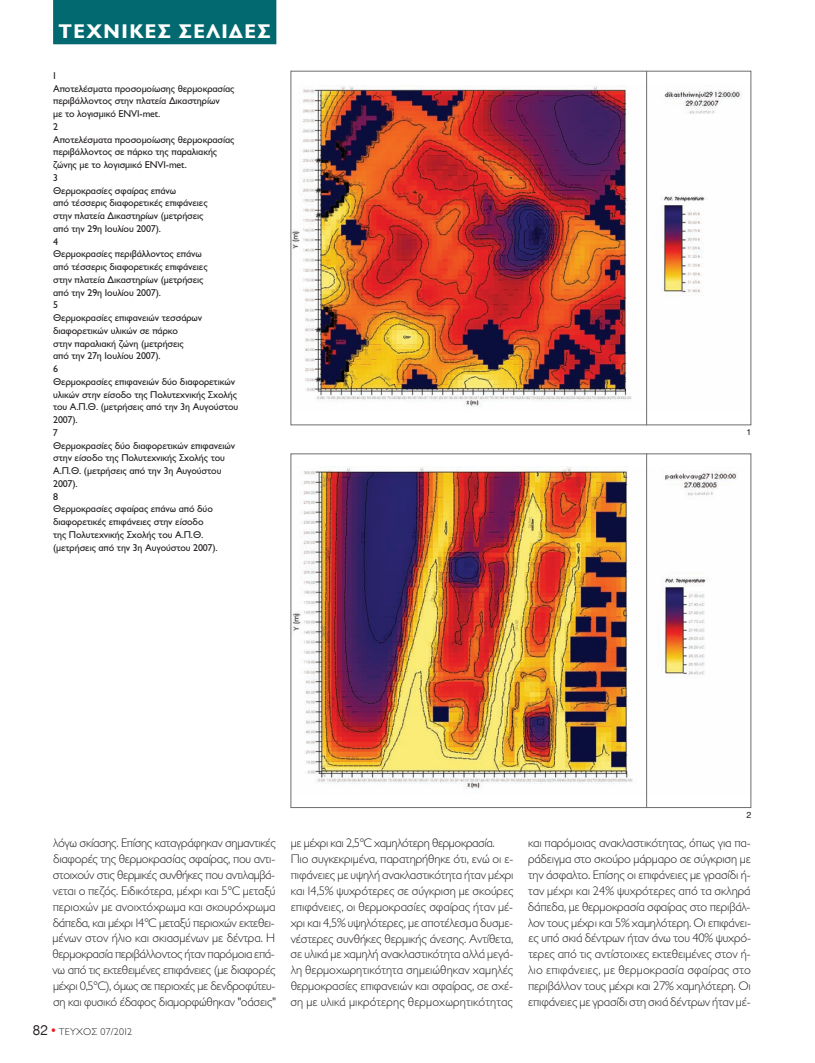
<style>
.page{position:relative;width:815px;height:1063px;background:#fff}
.page>*{position:absolute;margin:0;border:0;box-sizing:border-box;transform-origin:0 0}
.t1{font:700 20px "Gill Sans Hel";letter-spacing:.075em;color:#fff}
.t2{font:300 12.5px/15.9px "Gill Sans Hel";letter-spacing:-.01em;color:#231f20;text-align:justify}
.t3{font:10px/12.8px "Gill Sans Hel";letter-spacing:-.01em;color:#231f20}
.t4{font:300 10px "Gill Sans Hel";letter-spacing:.025em;color:#231f20}
.t5{font:8.75px "Helvetica";color:#231f20}
.s1{font-family:"Gr Helvetica";font-weight:400;font-size:13.75px}
.s2{font-family:"Gr Helvetica";font-weight:400;font-size:13.75px;color:#ee1d23}
</style>
<div class="page">
<div style="left:53px;top:0;width:223px;height:44px;background:#01696f"></div>
<img style="left:293px;top:467px;width:444px;height:328px">
<hr style="left:646px;top:454px;width:1px;height:354px;background:#6c6d70">
<img style="left:293px;top:85px;width:449px;height:326px">
<hr style="left:646px;top:71px;width:1px;height:354px;background:#6c6d70">
<h1 class="t1" style="left:59px;top:25px;width:213px">ΤΕΧΝΙΚΕΣ ΣΕΛΙΔΕΣ</h1>
<p class="t3" style="left:53px;top:70px;width:187px">1<br>Aποτελέσματα προσομοίωσης θερμοκρασίας περιβάλλοντος στην πλατεία δικαστηρίων<br>με το λογισμικό ENVI-met.<br>2<br>Aποτελέσματα προσομοίωσης θερμοκρασίας περιβάλλοντος σε πάρκο της παραλιακής ζώνης με το λογισμικό ENVI-met.<br>3<br>Θερμοκρασίες σφαίρας επάνω<br>από τέσσερις διαφορετικές επιφάνειες<br>στην πλατεία δικαστηρίων (μετρήσεις<br>από την 29η ιουλίου 2007).<br>4<br>Θερμοκρασίες περιβάλλοντος επάνω<br>από τέσσερις διαφορετικές επιφάνειες<br>στην πλατεία δικαστηρίων (μετρήσεις<br>από την 29η ιουλίου 2007).<br>5<br>Θερμοκρασίες επιφανειών τεσσάρων διαφορετικών υλικών σε πάρκο<br>στην παραλιακή ζώνη (μετρήσεις<br>από την 27η ιουλίου 2007).<br>6<br>Θερμοκρασίες επιφανειών δύο διαφορετικών υλικών στην είσοδο της πολυτεχνικής σχολής του Α.π.Θ. (μετρήσεις από την 3η Αυγούστου<br>2007).<br>7<br>Θερμοκρασίες δύο διαφορετικών επιφανειών στην είσοδο της πολυτεχνικής σχολής του<br>Α.π.Θ. (μετρήσεις από την 3η Αυγούστου<br>2007).<br>8<br>Θερμοκρασίες σφαίρας επάνω από δύο διαφορετικές επιφάνειες στην είσοδο<br>της πολυτεχνικής σχολής του Α.π.Θ. (μετρήσεις από την 3η Αυγούστου 2007).</p>
<p class="t5" style="left:746px;top:428px;width:6px">1</p>
<p class="t5" style="left:746px;top:811px;width:6px">2</p>
<p class="t2" style="left:53px;top:836px;width:225px">λόγω σκίασης. Επίσης καταγράφηκαν σημαντικές διαφορές της θερμοκρασίας σφαίρας, που αντι&shy;στοιχούν στις θερμικές συνθήκες που αντιλαμβά&shy;νεται ο πεζός. Ειδικότερα, μέχρι και 5°C μεταξύ περιοχών με ανοιχτόχρωμα και σκουρόχρωμα δάπεδα, και μέχρι 14°C μεταξύ περιοχών εκτεθει&shy;μένων στον ήλιο και σκιασμένων με δέντρα. Η θερμοκρασία περιβάλλοντος ήταν παρόμοια επά&shy;νω από τις εκτεθειμένες επιφάνειες (με διαφορές μέχρι 0,5°C), όμως σε περιοχές με δενδροφύτευ&shy;ση και φυσικό έδαφος διαμορφώθηκαν "οάσεις"</p>
<p class="t2" style="left:290px;top:836px;width:225px;text-align:left">με μέχρι και 2,5°C χαμηλότερη θερμοκρασία.<br>Πιο συγκεκριμένα, παρατηρήθηκε ότι, ενώ οι ε&shy;πιφάνειες με υψηλή ανακλαστικότητα ήταν μέχρι και 14,5% ψυχρότερες σε σύγκριση με σκούρες επιφάνειες, οι θερμοκρασίες σφαίρας ήταν μέ&shy;χρι και 4,5% υψηλότερες, με αποτέλεσμα δυσμε&shy;νέστερες συνθήκες θερμικής άνεσης. Αντίθετα, σε υλικά με χαμηλή ανακλαστικότητα αλλά μεγά&shy;λη θερμοχωρητικότητα σημειώθηκαν χαμηλές θερμοκρασίες επιφανειών και σφαίρας, σε σχέ&shy;ση με υλικά μικρότερης θερμοχωρητικότητας</p>
<p class="t2" style="left:528px;top:836px;width:224px">και παρόμοιας ανακλαστικότητας, όπως για πα&shy;ράδειγμα στο σκούρο μάρμαρο σε σύγκριση με την άσφαλτο. Επίσης οι επιφάνειες με γρασίδι ή&shy;ταν μέχρι και 24% ψυχρότερες από τα σκληρά δάπεδα, με θερμοκρασία σφαίρας στο περιβάλ&shy;λον τους μέχρι και 5% χαμηλότερη. Οι επιφάνει&shy;ες υπό σκιά δέντρων ήταν άνω του 40% ψυχρό&shy;τερες από τις αντίστοιχες εκτεθειμένες στον ή&shy;λιο επιφάνειες, με θερμοκρασία σφαίρας στο περιβάλλον τους μέχρι και 27% χαμηλότερη. Οι επιφάνειες με γρασίδι στη σκιά δέντρων ήταν μέ-</p>
<p class="t4" style="left:33px;top:1028px;width:101px"><span class="s1">82</span> <span class="s2">•</span> ΤΕΥΧΟΣ 07/2012</p>
</div>
